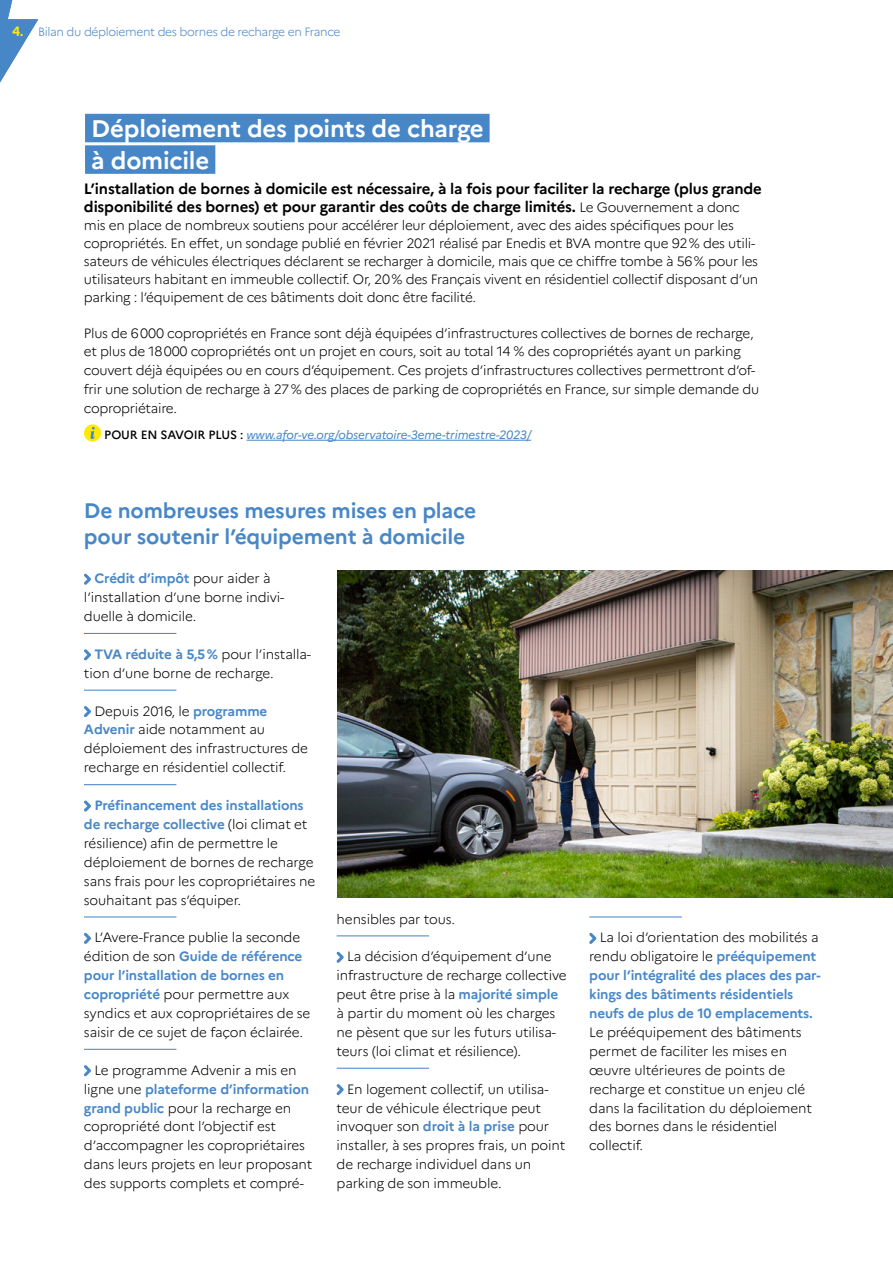
<style>
.page{position:relative;width:893px;height:1263px;background:#fff}
.page>*{position:absolute;margin:0;border:0;box-sizing:border-box;transform-origin:0 0}
.t1{font:700 24px/31.5px "Marianne";letter-spacing:-.01em;color:#fff}
.t2{font:700 21px/25.5px "Marianne";letter-spacing:-.01em;color:#4887c7}
.t3{font:700 15px/18px "Marianne";letter-spacing:-.01em;color:#000}
.t4{font:300 13.5px/18.9px "Marianne";letter-spacing:-.02em;color:#000}
.t5{font:700 13.5px/18.9px "Marianne";letter-spacing:-.01em;color:#4887c7}
.t6{font:italic 12px "Marianne";letter-spacing:-.01em;color:#4887c7}
.t7{font:300 12px "Marianne";letter-spacing:-.03em;color:#4887c7}
.s1{font-weight:700;font-size:13.5px;color:#ffea07}
.s2{font-weight:300;font-size:13.5px}
.s3{font-weight:500;font-style:normal;color:#000}
.s4{font-weight:700;color:#4887c7}
.s5{font-weight:300;color:#000}
</style>
<div class="page">
<img style="left:337px;top:571px;width:556px;height:326px">
<hr style="left:246px;top:440px;width:285px;height:1px;background:#4887c7">
<div style="left:84px;top:424px;width:17px;height:18px;background:#ffea07;border-radius:50%"></div>
<svg style="left:90px;top:427px;width:5px;height:12px"></svg>
<svg style="left:84px;top:573px;width:7px;height:12px"></svg>
<hr style="left:84px;top:633px;width:92px;height:1px;background:#4887c7">
<svg style="left:84px;top:649px;width:7px;height:11px"></svg>
<hr style="left:84px;top:690px;width:92px;height:1px;background:#4887c7">
<svg style="left:84px;top:706px;width:7px;height:11px"></svg>
<hr style="left:84px;top:784px;width:92px;height:1px;background:#4887c7">
<svg style="left:84px;top:800px;width:7px;height:12px"></svg>
<hr style="left:84px;top:916px;width:92px;height:1px;background:#4887c7">
<svg style="left:84px;top:933px;width:7px;height:11px"></svg>
<hr style="left:84px;top:1049px;width:92px;height:1px;background:#4887c7">
<svg style="left:84px;top:1065px;width:7px;height:11px"></svg>
<hr style="left:337px;top:935px;width:92px;height:1px;background:#4887c7">
<svg style="left:336px;top:951px;width:8px;height:12px"></svg>
<hr style="left:337px;top:1068px;width:92px;height:1px;background:#4887c7">
<svg style="left:336px;top:1084px;width:8px;height:11px"></svg>
<hr style="left:589px;top:916px;width:93px;height:1px;background:#4887c7">
<svg style="left:589px;top:933px;width:7px;height:11px"></svg>
<div style="left:85px;top:114px;width:405px;height:28px;background:#4887c7"></div>
<div style="left:85px;top:145px;width:130px;height:29px;background:#4887c7"></div>
<hr style="left:892px;top:748px;width:1px;height:472px;background:#4887c7">
<svg style="left:0;top:0;width:38px;height:83px"></svg>
<p class="t7" style="left:12px;top:23px;width:330px"><span class="s1">4.</span> Bilan du déploiement des bornes de recharge en France</p>
<h1 class="t1" style="left:91px;top:111px;width:394px">Déploiement des points de charge à domicile</h1>
<p class="t3" style="left:84px;top:179px;width:679px">L’installation de bornes à domicile est nécessaire, à la fois pour faciliter la recharge (plus grande disponibilité des bornes) et pour garantir des coûts de charge limités. <span class="s2">Le Gouvernement a donc</span></p>
<p class="t4" style="left:84px;top:215px;width:676px;line-height:18px">mis en place de nombreux soutiens pour accélérer leur déploiement, avec des aides spécifiques pour les copropriétés. En effet, un sondage publié en février 2021 réalisé par Enedis et BVA montre que 92 % des utili&shy;sateurs de véhicules électriques déclarent se recharger à domicile, mais que ce chiffre tombe à 56 % pour les utilisateurs habitant en immeuble collectif. Or, 20 % des Français vivent en résidentiel collectif disposant d’un parking : l’équipement de ces bâtiments doit donc être facilité.</p>
<p class="t4" style="left:84px;top:322px;width:677px">Plus de 6 000 copropriétés en France sont déjà équipées d’infrastructures collectives de bornes de recharge, et plus de 18 000 copropriétés ont un projet en cours, soit au total 14 % des copropriétés ayant un parking couvert déjà équipées ou en cours d’équipement. Ces projets d’infrastructures collectives permettront d’of&shy;frir une solution de recharge à 27 % des places de parking de copropriétés en France, sur simple demande du copropriétaire.</p>
<p class="t6" style="left:104px;top:425px;width:428px"><span class="s3">POUR EN SAVOIR PLUS :</span> www.afor-ve.org/observatoire-3eme-trimestre-2023/</p>
<h2 class="t2" style="left:84px;top:496px;width:394px">De nombreuses mesures mises en place pour soutenir l’équipement à domicile</h2>
<p class="t4" style="left:84px;top:568px;width:202px;text-indent:10px"><span class="s4">Crédit d’impôt</span> pour aider à l’installation d’une borne indivi&shy;duelle à domicile.</p>
<p class="t4" style="left:84px;top:643px;width:229px;text-indent:10px"><span class="s4">TVA réduite à 5,5 %</span> pour l’installa&shy;tion d’une borne de recharge.</p>
<p class="t4" style="left:84px;top:700px;width:226px;text-indent:10px">Depuis 2016, le <span class="s4">programme<br>Advenir</span> aide notamment au déploiement des infrastructures de recharge en résidentiel collectif.</p>
<p class="t4" style="left:84px;top:795px;width:233px;text-indent:10px"><span class="s4">Préfinancement des installations de recharge collective</span> (loi climat et résilience) afin de permettre le déploiement de bornes de recharge sans frais pour les copropriétaires ne souhaitant pas s’équiper.</p>
<p class="t4" style="left:84px;top:927px;width:228px;text-indent:10px">L’Avere-France publie la seconde édition de son <span class="s4">Guide de référence pour l’installation de bornes en copropriété</span> pour permettre aux syndics et aux copropriétaires de se saisir de ce sujet de façon éclairée.</p>
<p class="t4" style="left:84px;top:1059px;width:230px;text-indent:10px">Le programme Advenir a mis en ligne une <span class="s4">plateforme d’information grand public</span> pour la recharge en copropriété dont l’objectif est d’accompagner les copropriétaires dans leurs projets en leur proposant des supports complets et compré-</p>
<p class="t4" style="left:337px;top:908px;width:120px">hensibles par tous.</p>
<p class="t4" style="left:337px;top:946px;width:232px;text-indent:10px">La décision d’équipement d’une infrastructure de recharge collective peut être prise à la <span class="s4">majorité simple </span>à partir du moment où les charges ne pèsent que sur les futurs utilisa&shy;teurs (loi climat et résilience).</p>
<p class="t4" style="left:337px;top:1078px;width:230px;text-indent:10px">En logement collectif, un utilisa&shy;teur de véhicule électrique peut invoquer son <span class="s4">droit à la prise</span> pour installer, à ses propres frais, un point de recharge individuel dans un parking de son immeuble.</p>
<p class="t5" style="left:589px;top:927px;width:233px;text-indent:10px"><span class="s5">La loi d’orientation des mobilités a rendu obligatoire le</span> prééquipement pour l’intégralité des places des par&shy;kings des bâtiments résidentiels neufs de plus de 10 emplacements.</p>
<p class="t4" style="left:589px;top:1021px;width:224px">Le prééquipement des bâtiments permet de faciliter les mises en œuvre ultérieures de points de recharge et constitue un enjeu clé dans la facilitation du déploiement des bornes dans le résidentiel collectif.</p>
</div>
